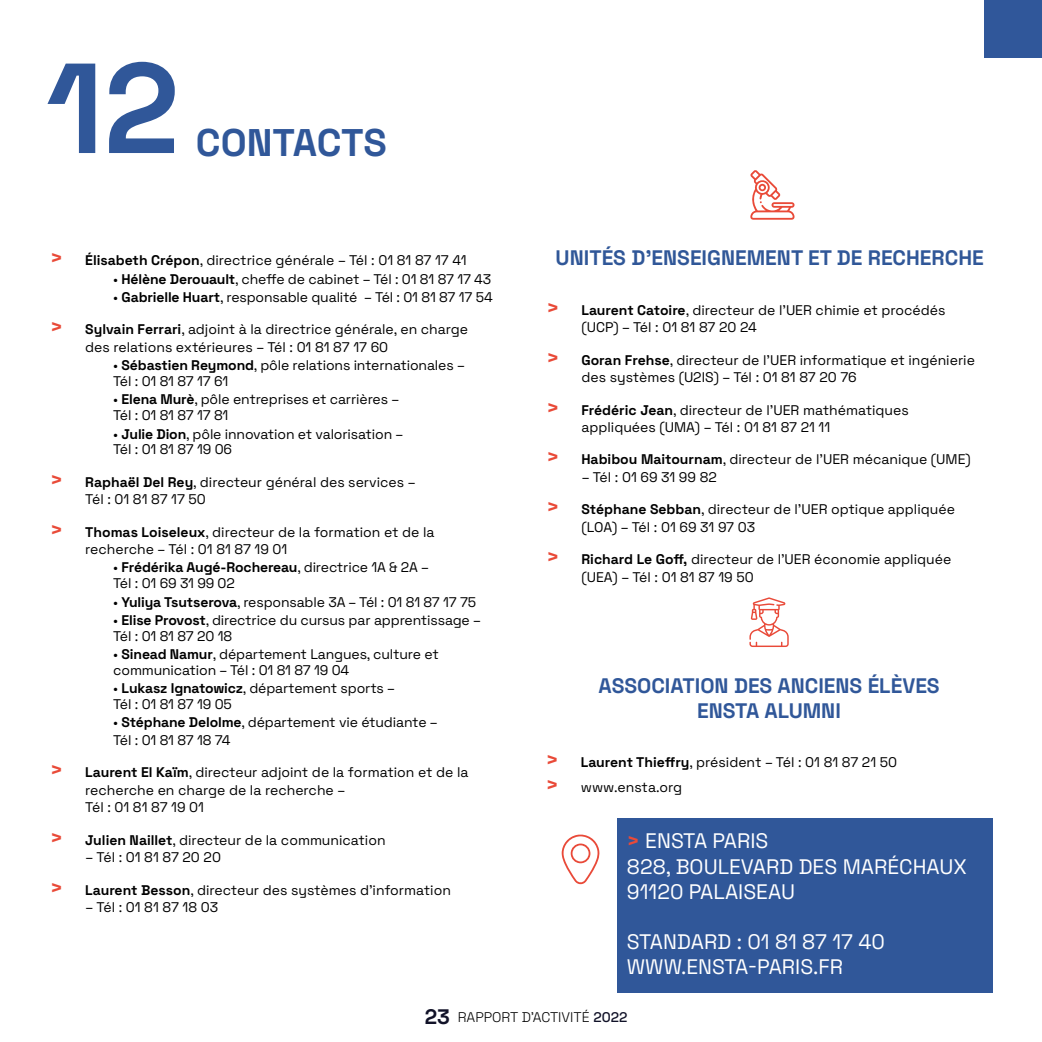
<style>
.page{position:relative;width:1042px;height:1042px;background:#fff}
.page>*{position:absolute;margin:0;border:0;box-sizing:border-box;transform-origin:0 0}
.t1{font:700 127.75px "Space Grotesk";color:#305799}
.t2{font:700 38.5px "Space Grotesk";letter-spacing:-.005em;color:#305799}
.t3{font:21px/25.2px "Space Grotesk";color:#fff}
.t4{font:700 21px/25.2px "Space Grotesk";color:#305799;text-align:center}
.t5{font:700 21px "Space Grotesk";color:#305798}
.t6{font:14px/17.5px "Space Grotesk";letter-spacing:-.01em;color:#000}
.t7{font:300 14px "Space Grotesk";color:#000}
.s1{font-weight:700;font-size:21px;color:#e94a38}
.s2{font-weight:700}
.s3{font-weight:700;color:#e94a38}
.s4{font-weight:700;font-size:21px;color:#111228}
.s5{font-weight:500;color:#111228}
</style>
<div class="page">
<svg style="left:750px;top:170px;width:44px;height:50px"></svg>
<div style="left:984px;top:0;width:58px;height:58px;background:#30579a"></div>
<svg style="left:749px;top:597px;width:40px;height:50px"></svg>
<div style="left:617px;top:818px;width:375px;height:174px;background:#305799"></div>
<svg style="left:562px;top:834px;width:38px;height:51px"></svg>
<h1 class="t1" style="left:46px;top:8px;width:135px">12</h1>
<h2 class="t2" style="left:196px;top:113px;width:192px">CONTACTS</h2>
<p class="t6" style="left:50px;top:251px;width:418px"><span class="s1">&gt;</span> <span class="s2">Élisabeth Crépon</span>, directrice générale – Tél : 01 81 87 17 41</p>
<p class="t6" style="left:113px;top:269px;width:380px">• <span class="s2">Hélène Derouault</span>, cheffe de cabinet – Tél : 01 81 87 17 43</p>
<p class="t6" style="left:113px;top:287px;width:381px">• <span class="s2">Gabrielle Huart</span>, responsable qualité – Tél : 01 81 87 17 54</p>
<p class="t6" style="left:85px;top:320px;width:384px;text-indent:-35px"><span class="s1">&gt;</span> <span class="s2">Sylvain Ferrari</span>, adjoint à la directrice générale, en charge des relations extérieures – Tél : 01 81 87 17 60</p>
<p class="t6" style="left:113px;top:357px;width:353px;line-height:15.8px">• <span class="s2">Sébastien Reymond</span>, pôle relations internationales –<br>Tél : 01 81 87 17 61</p>
<p class="t6" style="left:113px;top:391px;width:288px;line-height:15.8px">• <span class="s2">Elena Murè</span>, pôle entreprises et carrières –<br>Tél : 01 81 87 17 81</p>
<p class="t6" style="left:113px;top:425px;width:292px;line-height:15.8px">• <span class="s2">Julie Dion</span>, pôle innovation et valorisation –<br>Tél : 01 81 87 19 06</p>
<p class="t6" style="left:85px;top:472px;width:332px;text-indent:-35px"><span class="s1">&gt;</span> <span class="s2">Raphaël Del Rey</span>, directeur général des services –<br>Tél : 01 81 87 17 50</p>
<p class="t6" style="left:85px;top:522px;width:351px;text-indent:-35px"><span class="s1">&gt;</span> <span class="s2">Thomas Loiseleux</span>, directeur de la formation et de la recherche – Tél : 01 81 87 19 01</p>
<p class="t6" style="left:113px;top:559px;width:318px;line-height:15.8px">• <span class="s2">Frédérika Augé-Rochereau</span>, directrice 1A &amp; 2A –<br>Tél : 01 69 31 99 02</p>
<p class="t6" style="left:113px;top:592px;width:364px">• <span class="s2">Yuliya Tsutserova</span>, responsable 3A – Tél : 01 81 87 17 75</p>
<p class="t6" style="left:113px;top:611px;width:369px;line-height:15.8px">• <span class="s2">Elise Provost</span>, directrice du cursus par apprentissage –<br>Tél : 01 81 87 20 18</p>
<p class="t6" style="left:113px;top:645px;width:327px;line-height:15.8px">• <span class="s2">Sinead Namur</span>, département Langues, culture et communication – Tél : 01 81 87 19 04</p>
<p class="t6" style="left:113px;top:679px;width:284px;line-height:15.8px">• <span class="s2">Lukasz Ignatowicz</span>, département sports –<br>Tél : 01 81 87 19 05</p>
<p class="t6" style="left:113px;top:713px;width:326px">• <span class="s2">Stéphane Delolme</span>, département vie étudiante –<br>Tél : 01 81 87 18 74</p>
<p class="t6" style="left:85px;top:763px;width:385px;text-indent:-35px"><span class="s1">&gt;</span> <span class="s2">Laurent El Kaïm</span>, directeur adjoint de la formation et de la recherche en charge de la recherche –<br>Tél : 01 81 87 19 01</p>
<p class="t6" style="left:50px;top:830px;width:337px"><span class="s1">&gt;</span> <span class="s2">Julien Naillet</span>, directeur de la communication</p>
<p class="t6" style="left:85px;top:848px;width:137px">– Tél : 01 81 87 20 20</p>
<p class="t6" style="left:50px;top:880px;width:402px"><span class="s1">&gt;</span> <span class="s2">Laurent Besson</span>, directeur des systèmes d’information</p>
<p class="t6" style="left:85px;top:897px;width:134px">– Tél : 01 81 87 18 03</p>
<h3 class="t5" style="left:555px;top:241px;width:430px">UNITÉS D’ENSEIGNEMENT ET DE RECHERCHE</h3>
<p class="t6" style="left:581px;top:300px;width:365px;text-indent:-35px"><span class="s1">&gt;</span> <span class="s2">Laurent Catoire</span>, directeur de l’UER chimie et procédés (UCP) – Tél : 01 81 87 20 24</p>
<p class="t6" style="left:581px;top:350px;width:395px;text-indent:-35px"><span class="s1">&gt;</span> <span class="s2">Goran Frehse</span>, directeur de l’UER informatique et ingénierie des systèmes (U2IS) – Tél : 01 81 87 20 76</p>
<p class="t6" style="left:581px;top:400px;width:329px;text-indent:-35px"><span class="s1">&gt;</span> <span class="s2">Frédéric Jean</span>, directeur de l’UER mathématiques appliquées (UMA) – Tél : 01 81 87 21 11</p>
<p class="t6" style="left:546px;top:450px;width:426px"><span class="s1">&gt;</span> <span class="s2">Habibou Maitournam</span>, directeur de l’UER mécanique (UME)</p>
<p class="t6" style="left:581px;top:467px;width:137px">– Tél : 01 69 31 99 82</p>
<p class="t6" style="left:581px;top:500px;width:375px;text-indent:-35px"><span class="s1">&gt;</span> <span class="s2">Stéphane Sebban</span>, directeur de l’UER optique appliquée (LOA) – Tél : 01 69 31 97 03</p>
<p class="t6" style="left:581px;top:550px;width:371px;text-indent:-35px"><span class="s1">&gt;</span> <span class="s2">Richard Le Goff,</span> directeur de l’UER économie appliquée (UEA) – Tél : 01 81 87 19 50</p>
<h3 class="t4" style="left:598px;top:671px;width:343px">ASSOCIATION DES ANCIENS ÉLÈVES<br>ENSTA ALUMNI</h3>
<p class="t6" style="left:546px;top:748px;width:353px;line-height:25.4px"><span class="s1">&gt;</span> <span class="s2">Laurent Thieffry</span>, président – Tél : 01 81 87 21 50 <span class="s1">&gt;</span> www.ensta.org</p>
<h3 class="t3" style="left:627px;top:827px;width:341px"><span class="s3">&gt;</span> ENSTA PARIS<br>828, BOULEVARD DES MARÉCHAUX<br>91120 PALAISEAU</h3>
<h3 class="t3" style="left:627px;top:928px;width:260px">STANDARD : 01 81 87 17 40<br>WWW.ENSTA-PARIS.FR</h3>
<p class="t7" style="left:425px;top:1006px;width:204px"><span class="s4">23</span> RAPPORT D’ACTIVITÉ <span class="s5">2022</span></p>
</div>
